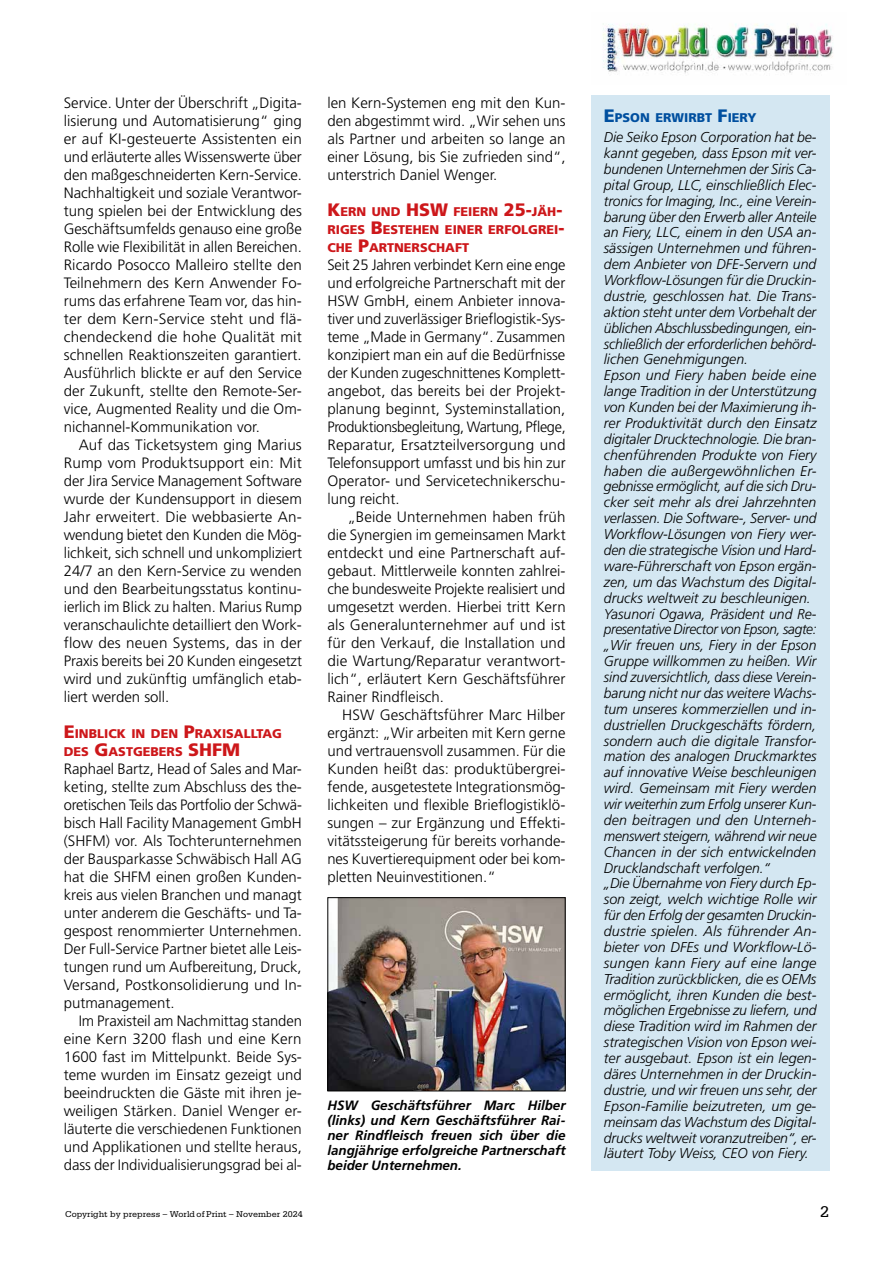
<style>
.page{position:relative;width:893px;height:1263px;background:#fff}
.page>*{position:absolute;margin:0;border:0;box-sizing:border-box;transform-origin:0 0}
.t1{font:16.5px "Serifa";color:#000}
.t2{font:300 15px/18px "Frutiger";color:#000;text-align:justify}
.t3{font:italic 300 14.25px/15.9px "Frutiger";color:#000}
.t4{font:italic 700 13.5px/15px "Frutiger";color:#000;text-align:justify}
.t5{font:900 12.6px/18px "Frutiger";color:#cd171a}
.t6{font:900 12.6px "Frutiger";color:#004f9f}
.t7{font:9px "Serifa";color:#000}
.s1{font-size:18px}
</style>
<div class="page">
<div style="left:591px;top:95px;width:238px;height:1076px;background:#d4e7f2"></div>
<img style="left:329px;top:899px;width:235px;height:190px">
<div style="left:327px;top:897px;width:239px;height:194px;border:1px solid #000"></div>
<img style="left:603px;top:23px;width:230px;height:50px">
<p class="t2" style="left:64px;top:94px;width:240px">Service. Unter der Überschrift „Digita&shy;lisierung und Automatisierung“ ging er auf KI-gesteuerte Assistenten ein und erläuterte alles Wissenswerte über den maßgeschneiderten Kern-Service.<br>Nachhaltigkeit und soziale Verantwor&shy;tung spielen bei der Entwicklung des Geschäftsumfelds genauso eine große Rolle wie Flexibilität in allen Bereichen.<br>Ricardo Posocco Malleiro stellte den Teilnehmern des Kern Anwender Fo&shy;rums das erfahrene Team vor, das hin&shy;ter dem Kern-Service steht und flä&shy;chendeckend die hohe Qualität mit schnellen Reaktionszeiten garantiert.<br>Ausführlich blickte er auf den Service der Zukunft, stellte den Remote-Ser&shy;vice, Augmented Reality und die Om&shy;nichannel-Kommunikation vor.</p>
<p class="t2" style="left:64px;top:436px;width:240px;text-indent:15px">Auf das Ticketsystem ging Marius Rump vom Produktsupport ein: Mit der Jira Service Management Software wurde der Kundensupport in diesem Jahr erweitert. Die webbasierte An&shy;wendung bietet den Kunden die Mög&shy;lichkeit, sich schnell und unkompliziert 24/7 an den Kern-Service zu wenden und den Bearbeitungsstatus kontinu&shy;ierlich im Blick zu halten. Marius Rump veranschaulichte detailliert den Work&shy;flow des neuen Systems, das in der Praxis bereits bei 20 Kunden eingesetzt wird und zukünftig umfänglich etab&shy;liert werden soll.</p>
<p class="t5" style="left:64px;top:724px;width:220px"><span class="s1">E</span>INBLICK IN DEN <span class="s1">P</span>RAXISALLTAG<br>DES <span class="s1">G</span>ASTGEBERS <span class="s1">SHFM</span></p>
<p class="t2" style="left:64px;top:760px;width:240px">Raphael Bartz, Head of Sales and Mar&shy;keting, stellte zum Abschluss des the&shy;oretischen Teils das Portfolio der Schwä&shy;bisch Hall Facility Management GmbH (SHFM) vor. Als Tochterunternehmen der Bausparkasse Schwäbisch Hall AG hat die SHFM einen großen Kunden&shy;kreis aus vielen Branchen und managt unter anderem die Geschäfts- und Ta&shy;gespost renommierter Unternehmen.<br>Der Full-Service Partner bietet alle Leis&shy;tungen rund um Aufbereitung, Druck, Versand, Postkonsolidierung und In&shy;putmanagement.</p>
<p class="t2" style="left:64px;top:1012px;width:240px;text-indent:15px">Im Praxisteil am Nachmittag standen eine Kern 3200 flash und eine Kern 1600 fast im Mittelpunkt. Beide Sys&shy;teme wurden im Einsatz gezeigt und beeindruckten die Gäste mit ihren je&shy;weiligen Stärken. Daniel Wenger er&shy;läuterte die verschiedenen Funktionen und Applikationen und stellte heraus, dass der Individualisierungsgrad bei al-</p>
<p class="t2" style="left:327px;top:94px;width:240px">len Kern-Systemen eng mit den Kun&shy;den abgestimmt wird. „Wir sehen uns als Partner und arbeiten so lange an einer Lösung, bis Sie zufrieden sind“, unterstrich Daniel Wenger.</p>
<p class="t5" style="left:327px;top:202px;width:238px"><span class="s1">K</span>ERN UND <span class="s1">HSW</span> FEIERN <span class="s1">25-</span>JÄH<span class="s1">-<br></span>RIGES <span class="s1">B</span>ESTEHEN EINER ERFOLGREI<span class="s1">-<br></span>CHE <span class="s1">P</span>ARTNERSCHAFT</p>
<p class="t2" style="left:327px;top:256px;width:240px">Seit 25 Jahren verbindet Kern eine enge und erfolgreiche Partnerschaft mit der HSW GmbH, einem Anbieter innova&shy;tiver und zuverlässiger Brieflogistik-Sys&shy;teme „Made in Germany“. Zusammen konzipiert man ein auf die Bedürfnisse der Kunden zugeschnittenes Komplett&shy;angebot, das bereits bei der Projekt&shy;planung beginnt, Systeminstallation, Produktionsbegleitung, Wartung, Pflege, Reparatur, Ersatzteilversorgung und Telefonsupport umfasst und bis hin zur Operator- und Servicetechnikerschu&shy;lung reicht.</p>
<p class="t2" style="left:327px;top:508px;width:240px;text-indent:20px">„Beide Unternehmen haben früh die Synergien im gemeinsamen Markt entdeckt und eine Partnerschaft auf&shy;gebaut. Mittlerweile konnten zahlrei&shy;che bundesweite Projekte realisiert und umgesetzt werden. Hierbei tritt Kern als Generalunternehmer auf und ist für den Verkauf, die Installation und die Wartung/Reparatur verantwort&shy;lich“, erläutert Kern Geschäftsführer Rainer Rindfleisch.</p>
<p class="t2" style="left:327px;top:706px;width:240px;text-indent:15px">HSW Geschäftsführer Marc Hilber ergänzt: „Wir arbeiten mit Kern gerne und vertrauensvoll zusammen. Für die Kunden heißt das: produktübergrei&shy;fende, ausgetestete Integrationsmög&shy;lichkeiten und flexible Brieflogistiklö&shy;sungen – zur Ergänzung und Effekti&shy;vitätssteigerung für bereits vorhande&shy;nes Kuvertierequipment oder bei kom&shy;pletten Neuinvestitionen.“</p>
<p class="t4" style="left:327px;top:1097px;width:240px">HSW Geschäftsführer Marc Hilber (links) und Kern Geschäftsführer Rai&shy;ner Rindfleisch freuen sich über die langjährige erfolgreiche Partnerschaft beider Unternehmen.</p>
<p class="t6" style="left:604px;top:110px;width:154px"><span class="s1">E</span>PSON ERWIRBT <span class="s1">F</span>IERY</p>
<p class="t3" style="left:604px;top:129px;width:214px">Die Seiko Epson Corporation hat be&shy;kannt gegeben, dass Epson mit ver&shy;bundenen Unternehmen der Siris Ca&shy;pital Group, LLC, einschließlich Elec&shy;tronics for Imaging, Inc., eine Verein&shy;barung über den Erwerb aller Anteile an Fiery, LLC, einem in den USA an&shy;sässigen Unternehmen und führen&shy;dem Anbieter von DFE-Servern und Workflow-Lösungen für die Druckin&shy;dustrie, geschlossen hat. Die Trans&shy;aktion steht unter dem Vorbehalt der üblichen Abschlussbedingungen, ein&shy;schließlich der erforderlichen behörd&shy;lichen Genehmigungen.<br>Epson und Fiery haben beide eine lange Tradition in der Unterstützung von Kunden bei der Maximierung ih&shy;rer Produktivität durch den Einsatz digitaler Drucktechnologie. Die bran&shy;chenführenden Produkte von Fiery haben die außergewöhnlichen Er&shy;gebnisse ermöglicht, auf die sich Dru&shy;cker seit mehr als drei Jahrzehnten verlassen. Die Software-, Server- und Workflow-Lösungen von Fiery wer&shy;den die strategische Vision und Hard&shy;ware-Führerschaft von Epson ergän&shy;zen, um das Wachstum des Digital&shy;drucks weltweit zu beschleunigen.<br>Yasunori Ogawa, Präsident und Re&shy;presentative Director von Epson, sagte: „Wir freuen uns, Fiery in der Epson Gruppe willkommen zu heißen. Wir sind zuversichtlich, dass diese Verein&shy;barung nicht nur das weitere Wachs&shy;tum unseres kommerziellen und in&shy;dustriellen Druckgeschäfts fördern, sondern auch die digitale Transfor&shy;mation des analogen Druckmarktes auf innovative Weise beschleunigen wird. Gemeinsam mit Fiery werden wir weiterhin zum Erfolg unserer Kun&shy;den beitragen und den Unterneh&shy;menswert steigern, während wir neue Chancen in der sich entwickelnden Drucklandschaft verfolgen.“<br>„Die Übernahme von Fiery durch Ep&shy;son zeigt, welch wichtige Rolle wir für den Erfolg der gesamten Druckin&shy;dustrie spielen. Als führender An&shy;bieter von DFEs und Workflow-Lö&shy;sungen kann Fiery auf eine lange Tradition zurückblicken, die es OEMs ermöglicht, ihren Kunden die best&shy;möglichen Ergebnisse zu liefern, und diese Tradition wird im Rahmen der strategischen Vision von Epson wei&shy;ter ausgebaut. Epson ist ein legen&shy;däres Unternehmen in der Druckin&shy;dustrie, und wir freuen uns sehr, der Epson-Familie beizutreten, um ge&shy;meinsam das Wachstum des Digital&shy;drucks weltweit voranzutreiben“, er&shy;läutert Toby Weiss, CEO von Fiery.</p>
<p class="t7" style="left:65px;top:1209px;width:239px">Copyright by prepress – World of Print – November 2024</p>
<p class="t1" style="left:820px;top:1202px;width:11px">2</p>
</div>
